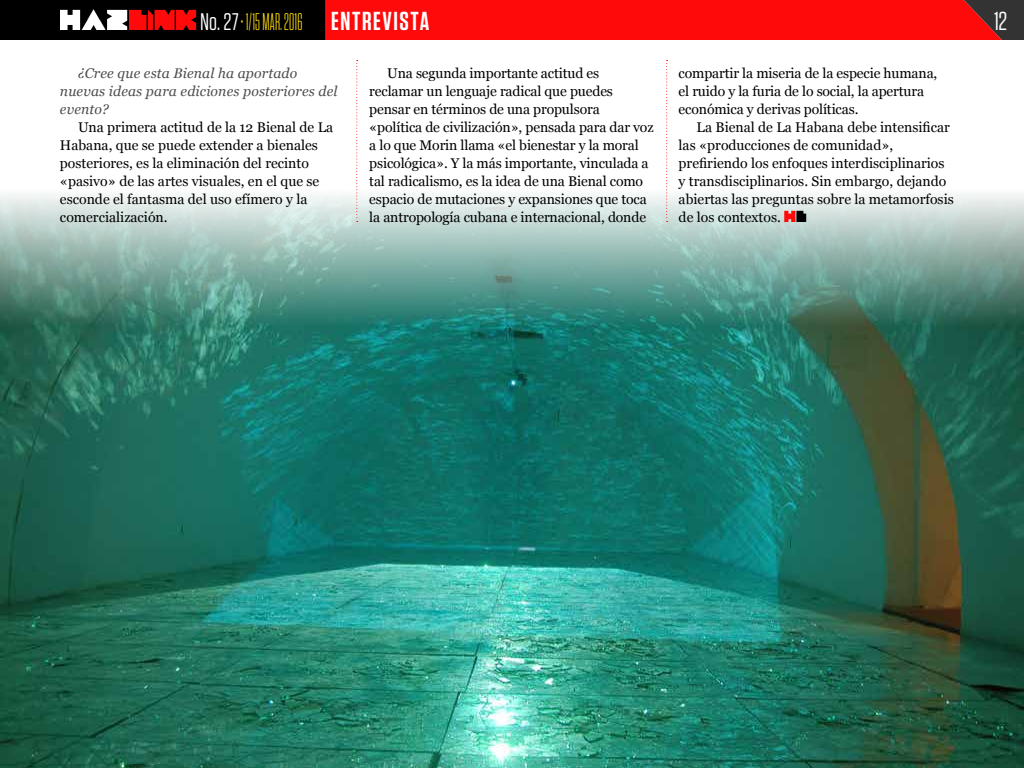
<style>
.page{position:relative;width:1024px;height:768px;background:#fff}
.page>*{position:absolute;margin:0;border:0;box-sizing:border-box;transform-origin:0 0}
.t1{font:600 26px "Tungsten";letter-spacing:.065em;color:#fff}
.t2{font:26px "Tungsten";color:#fff}
.t3{font:24px "Tungsten Compressed";letter-spacing:.01em;color:#ffde0a}
.t4{font:14px/18px "Georgia";letter-spacing:-.01em;color:#000}
.t5{font:italic 14px/18px "Georgia";letter-spacing:.01em;color:#4d4d4d}
.s1{font-family:"Tungsten";color:#fff}
</style>
<div class="page">
<div style="left:0;top:0;width:325px;height:40px;background:#000"></div>
<div style="left:325px;top:0;width:699px;height:40px;background:#ff0a0a"></div>
<svg style="left:60px;top:9px;width:136px;height:21px"></svg>
<img style="left:0;top:194px;width:1024px;height:574px">
<svg style="left:784px;top:211px;width:22px;height:11px"></svg>
<svg style="left:356px;top:60px;width:2px;height:162px"></svg>
<svg style="left:666px;top:60px;width:2px;height:162px"></svg>
<h2 class="t3" style="left:200px;top:11px;width:104px"><span class="s1">No. 27</span>• 1/15 MAR. 2016</h2>
<h1 class="t2" style="left:994px;top:7px;width:15px">12</h1>
<p class="t5" style="left:60px;top:64px;width:279px;text-indent:18px">¿Cree que esta Bienal ha aportado nuevas ideas para ediciones posteriores del evento?</p>
<p class="t4" style="left:60px;top:118px;width:275px;text-indent:18px">Una primera actitud de la 12 Bienal de La Habana, que se puede extender a bienales posteriores, es la eliminación del recinto «pasivo» de las artes visuales, en el que se esconde el fantasma del uso efímero y la comercialización.</p>
<h1 class="t1" style="left:331px;top:7px;width:100px">ENTREVISTA</h1>
<p class="t4" style="left:369px;top:64px;width:286px;text-indent:18px">Una segunda importante actitud es reclamar un lenguaje radical que puedes pensar en términos de una propulsora «política de civilización», pensada para dar voz a lo que Morin llama «el bienestar y la moral psicológica». Y la más importante, vinculada a tal radicalismo, es la idea de una Bienal como espacio de mutaciones y expansiones que toca la antropología cubana e internacional, donde</p>
<p class="t4" style="left:679px;top:65px;width:260px">compartir la miseria de la especie humana, el ruido y la furia de lo social, la apertura económica y derivas políticas.</p>
<p class="t4" style="left:679px;top:119px;width:277px;text-indent:18px">La Bienal de La Habana debe intensificar las «producciones de comunidad», prefiriendo los enfoques interdisciplinarios y transdisciplinarios. Sin embargo, dejando abiertas las preguntas sobre la metamorfosis de los contextos.</p>
</div>
